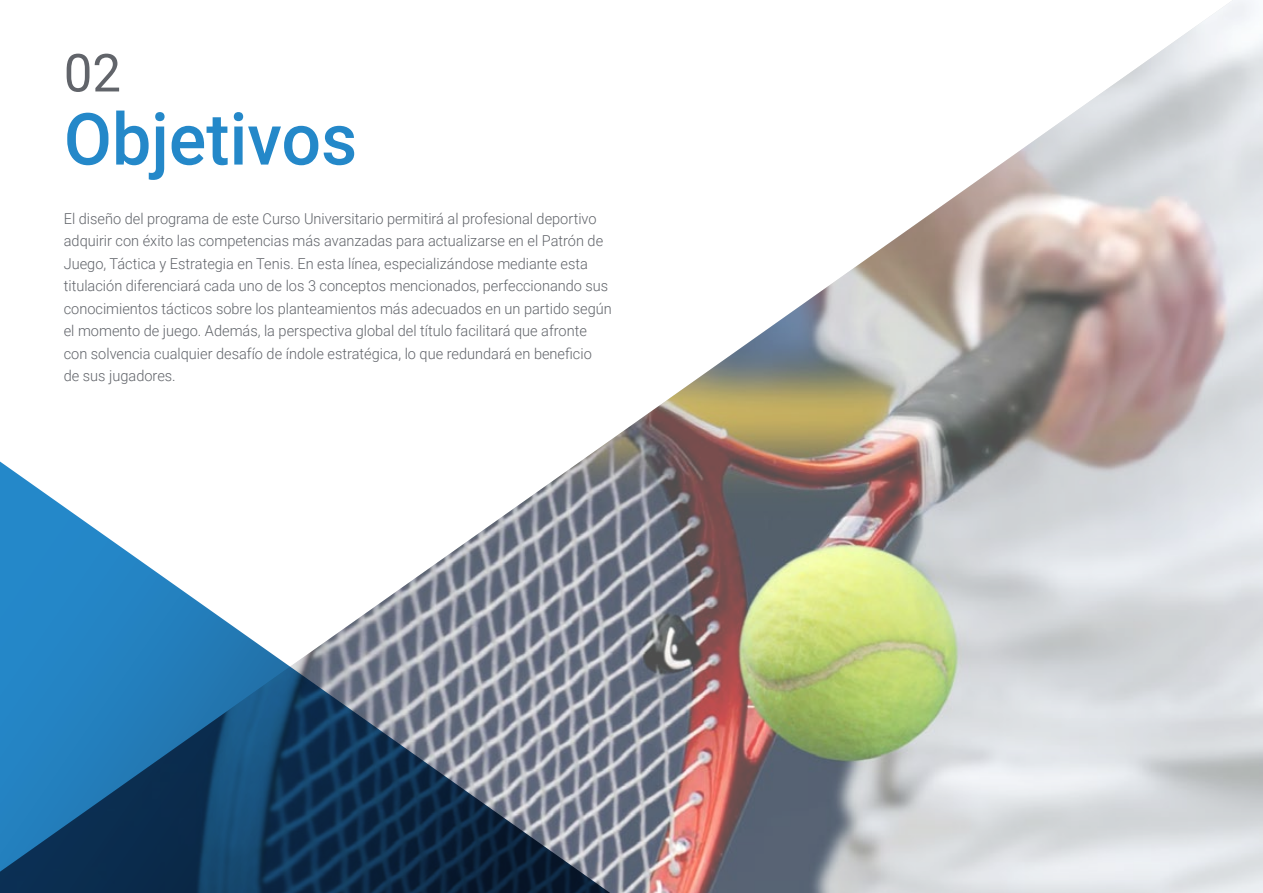
<style>
.page{position:relative;width:1263px;height:893px;background:#fff}
.page>*{position:absolute;margin:0;border:0;box-sizing:border-box;transform-origin:0 0}
.t1{font:500 72px "Roboto";color:#2488c9}
.t2{font:52.5px "Roboto";color:#61646a}
.t3{font:300 15px/22.5px "Roboto";color:#61646a}
</style>
<div class="page">
<img style="left:602px;top:0;width:661px;height:893px">
<svg style="left:0;top:446px;width:640px;height:447px"></svg>
<h2 class="t2" style="left:64px;top:36px;width:59px">02</h2>
<h1 class="t1" style="left:64px;top:89px;width:295px">Objetivos</h1>
<p class="t3" style="left:64px;top:207px;width:549px">El diseño del programa de este Curso Universitario permitirá al profesional deportivo adquirir con éxito las competencias más avanzadas para actualizarse en el Patrón de Juego, Táctica y Estrategia en Tenis. En esta línea, especializándose mediante esta titulación diferenciará cada uno de los 3 conceptos mencionados, perfeccionando sus conocimientos tácticos sobre los planteamientos más adecuados en un partido según el momento de juego. Además, la perspectiva global del título facilitará que afronte con solvencia cualquier desafío de índole estratégica, lo que redundará en beneficio<br>de sus jugadores.</p>
</div>
